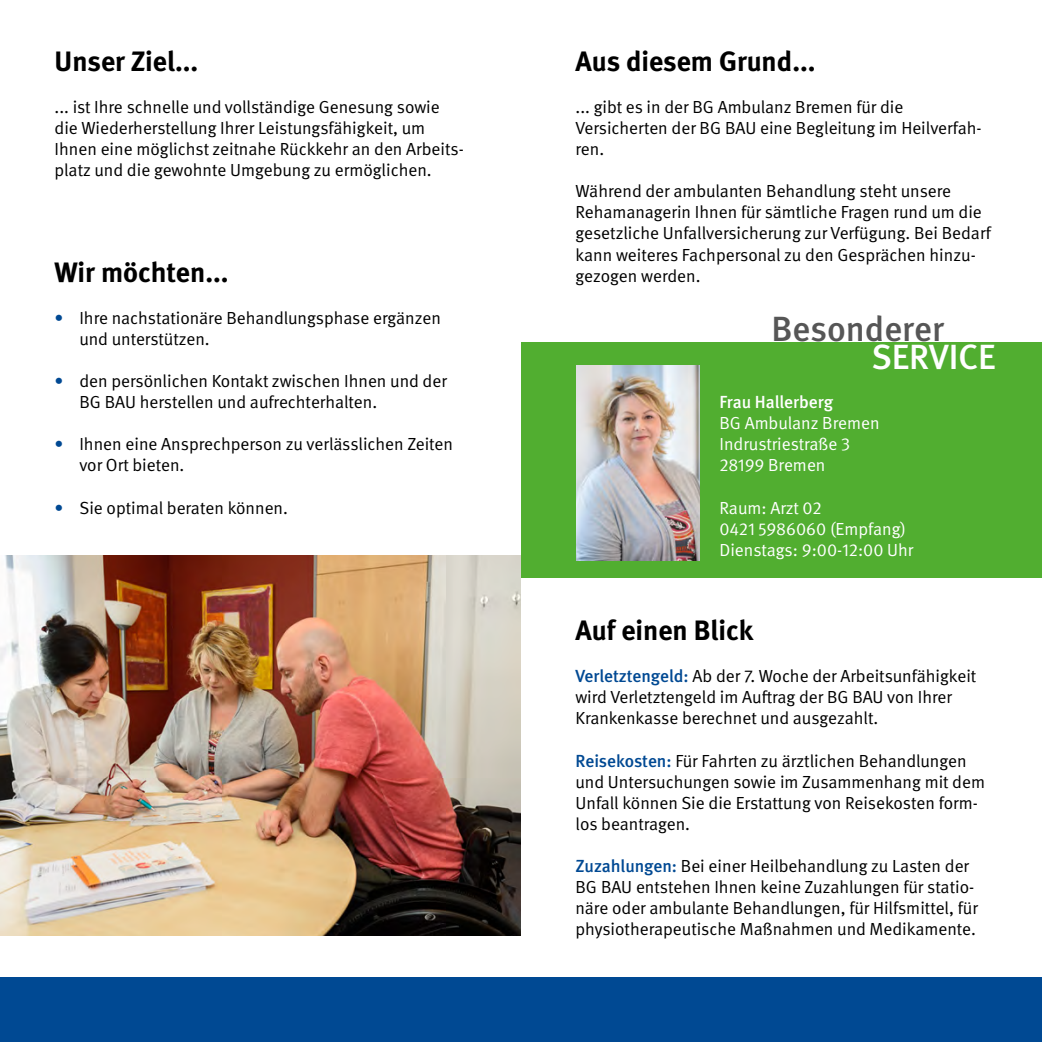
<style>
.page{position:relative;width:1042px;height:1042px;background:#fff}
.page>*{position:absolute;margin:0;border:0;box-sizing:border-box;transform-origin:0 0}
.t1{font:500 35px "DGUV Meta";color:#565656}
.t2{font:500 35px "DGUV Meta";color:#fff}
.t3{font:700 28px "DGUV Meta";color:#000}
.t4{font:17.5px/21px "DGUV Meta";color:#000}
.t5{font:17.5px/21.2px "DGUV Meta";color:#fff}
.t6{font:500 17.5px "DGUV Meta";color:#fff}
.s1{color:#004993}
.s2{font-weight:500;color:#004993}
</style>
<div class="page">
<div style="left:521px;top:343px;width:521px;height:235px;background:#51ae30"></div>
<div style="left:0;top:977px;width:1042px;height:65px;background:#004993"></div>
<img style="left:576px;top:366px;width:124px;height:194px">
<img style="left:0;top:556px;width:521px;height:379px">
<h2 class="t3" style="left:55px;top:44px;width:145px">Unser Ziel...</h2>
<p class="t4" style="left:55px;top:97px;width:411px">... ist Ihre schnelle und vollständige Genesung sowie die Wiederherstellung Ihrer Leistungsfähigkeit, um Ihnen eine möglichst zeitnahe Rückkehr an den Arbeits&shy;platz und die gewohnte Umgebung zu ermöglichen.</p>
<h2 class="t3" style="left:55px;top:255px;width:175px">Wir möchten...</h2>
<p class="t4" style="left:79px;top:308px;width:363px;text-indent:-25px"><span class="s1">•</span> Ihre nachstationäre Behandlungsphase ergänzen und unterstützen.</p>
<p class="t4" style="left:79px;top:371px;width:369px;text-indent:-25px"><span class="s1">•</span> den persönlichen Kontakt zwischen Ihnen und der<br>BG BAU herstellen und aufrechterhalten.</p>
<p class="t4" style="left:79px;top:434px;width:375px;text-indent:-25px"><span class="s1">•</span> Ihnen eine Ansprechperson zu verlässlichen Zeiten vor Ort bieten.</p>
<p class="t4" style="left:55px;top:497px;width:235px"><span class="s1">•</span> Sie optimal beraten können.</p>
<h2 class="t3" style="left:575px;top:44px;width:241px">Aus diesem Grund...</h2>
<p class="t4" style="left:575px;top:97px;width:408px">... gibt es in der BG Ambulanz Bremen für die<br>Versicherten der BG BAU eine Begleitung im Heilverfah&shy;ren.</p>
<p class="t4" style="left:575px;top:181px;width:417px">Während der ambulanten Behandlung steht unsere Rehamanagerin Ihnen für sämtliche Fragen rund um die gesetzliche Unfallversicherung zur Verfügung. Bei Bedarf kann weiteres Fachpersonal zu den Gesprächen hinzu&shy;gezogen werden.</p>
<h1 class="t1" style="left:772px;top:308px;width:174px">Besonderer</h1>
<h1 class="t2" style="left:871px;top:336px;width:125px">SERVICE</h1>
<p class="t6" style="left:719px;top:392px;width:115px">Frau Hallerberg</p>
<p class="t5" style="left:719px;top:413px;width:162px">BG Ambulanz Bremen<br>Indrustriestraße 3<br>28199 Bremen</p>
<p class="t5" style="left:719px;top:497px;width:195px">Raum: Arzt 02<br>0421 5986060 (Empfang)<br>Dienstags: 9:00-12:00 Uhr</p>
<h2 class="t3" style="left:575px;top:614px;width:179px">Auf einen Blick</h2>
<p class="t4" style="left:575px;top:666px;width:402px"><span class="s2">Verletztengeld:</span> Ab der 7. Woche der Arbeitsunfähigkeit wird Verletztengeld im Auftrag der BG BAU von Ihrer<br>Krankenkasse berechnet und ausgezahlt.</p>
<p class="t4" style="left:575px;top:750px;width:411px"><span class="s2">Reisekosten:</span> Für Fahrten zu ärztlichen Behandlungen und Untersuchungen sowie im Zusammenhang mit dem Unfall können Sie die Erstattung von Reisekosten form&shy;los beantragen.</p>
<p class="t4" style="left:575px;top:856px;width:404px"><span class="s2">Zuzahlungen:</span> Bei einer Heilbehandlung zu Lasten der BG BAU entstehen Ihnen keine Zuzahlungen für statio&shy;näre oder ambulante Behandlungen, für Hilfsmittel, für physiotherapeutische Maßnahmen und Medikamente.</p>
</div>
